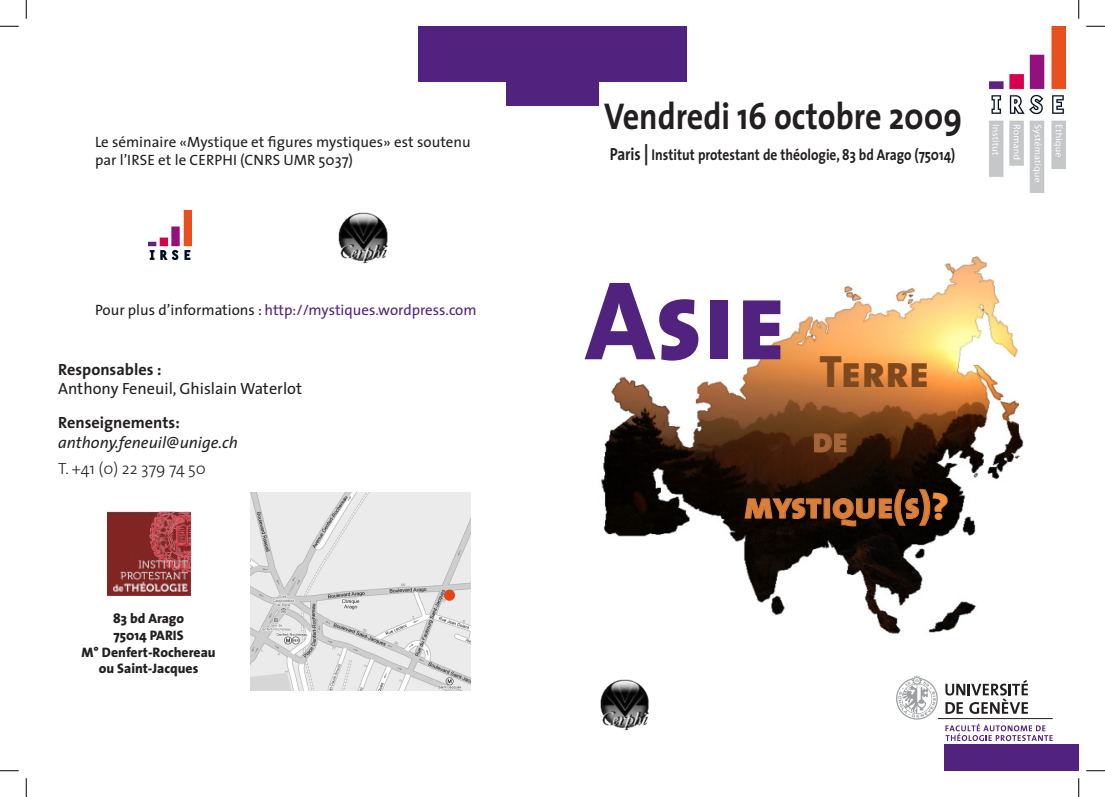
<style>
.page{position:relative;width:1105px;height:797px;background:#fff}
.page>*{position:absolute;margin:0;border:0;box-sizing:border-box;transform-origin:0 0}
.t1{font:113px "The Sans Extra Bold Caps";color:#52227f}
.t2{font:45.62px "The Sans Extra Bold Caps";color:#7e491f}
.the_sans_light{font:700 37.5px "The Sans";color:#231f20;scale:.86 1}
.t3{font:36.88px "The Sans Extra Bold Caps";color:#da7f39}
.t4{font:34.38px "The Sans Extra Bold Caps";color:#a4653a}
.the_sans_light-2{font:italic 16.25px/19.5px "The Sans";color:#231f20}
.the_sans_light-3{font:16.25px "The Sans";color:#231f20}
.the_sans_light-4{font:300 16.25px "The Sans";color:#231f20}
.the_sans_light-5{font:700 16.25px "The Sans";color:#231f20}
.the_sans_light-6{font:700 15.62px "The Sans";color:#231f20;scale:.86 1}
.t5{font:15px/18px "The Sans";color:#231f20}
.t6{font:15px "The Sans";color:#52227f}
.t7{font:800 13.75px "The Sans";color:#231f20}
.s1{color:#231f20}
.s2{font-weight:700;font-style:normal}
.s3{font-size:17.5px}
.s4{font-size:21.25px}
.s5{font-size:43.75px;color:#f28d3d}
</style>
<div class="page">
<div style="left:552px;top:26px;width:135px;height:55px;background:#52227f"></div>
<div style="left:552px;top:26px;width:46px;height:80px;background:#52227f"></div>
<div style="left:944px;top:744px;width:135px;height:26px;background:#52227f"></div>
<div style="left:506px;top:26px;width:46px;height:80px;background:#52227f"></div>
<div style="left:418px;top:26px;width:134px;height:55px;background:#52227f"></div>
<img style="left:989px;top:26px;width:76px;height:167px">
<svg style="left:945px;top:680px;width:83px;height:34px"></svg>
<svg style="left:896px;top:675px;width:42px;height:44px"></svg>
<hr style="left:938px;top:718px;width:115px;height:1px;background:#231f20">
<svg style="left:945px;top:723px;width:108px;height:18px"></svg>
<img style="left:338px;top:212px;width:50px;height:52px">
<img style="left:149px;top:210px;width:43px;height:49px">
<img style="left:600px;top:255px;width:424px;height:379px">
<svg style="left:814px;top:433px;width:32px;height:19px"></svg>
<svg style="left:744px;top:498px;width:78px;height:21px;background:#38200d"></svg>
<div style="left:824px;top:499px;width:6px;height:19px;border:1px solid #d77c36"></div>
<svg style="left:832px;top:489px;width:98px;height:38px;background:#271608"></svg>
<img style="left:600px;top:679px;width:49px;height:52px">
<img style="left:251px;top:492px;width:219px;height:198px">
<img style="left:107px;top:511px;width:84px;height:84px">
<svg style="left:0;top:25px;width:19px;height:2px"></svg>
<svg style="left:1086px;top:25px;width:19px;height:2px"></svg>
<svg style="left:0;top:770px;width:19px;height:1px"></svg>
<svg style="left:1086px;top:770px;width:19px;height:1px"></svg>
<svg style="left:25px;top:0;width:2px;height:19px"></svg>
<svg style="left:25px;top:778px;width:2px;height:19px"></svg>
<svg style="left:1078px;top:0;width:1px;height:19px"></svg>
<svg style="left:1078px;top:778px;width:1px;height:19px"></svg>
<p class="t5" style="left:95px;top:132px;width:377px">Le séminaire «Mystique et figures mystiques» est soutenu par l’IRSE et le CERPHI (CNRS UMR 5037)</p>
<p class="t6" style="left:95px;top:297px;width:383px"><span class="s1">Pour plus d’informations :</span> http://mystiques.wordpress.com</p>
<p class="the_sans_light-5" style="left:58px;top:356px;width:105px">Responsables :</p>
<p class="the_sans_light-3" style="left:58px;top:375px;width:245px">Anthony Feneuil, Ghislain Waterlot</p>
<p class="the_sans_light-2" style="left:58px;top:412px;width:181px"><span class="s2">Renseignements: </span>anthony.feneuil@unige.ch</p>
<p class="the_sans_light-4" style="left:58px;top:455px;width:149px">T. +41 (0) 22 379 74 50</p>
<p class="t7" style="left:113px;top:607px;width:73px">83 bd Arago</p>
<p class="t7" style="left:114px;top:623px;width:72px">75014 PARIS</p>
<p class="t7" style="left:81px;top:640px;width:136px">M° Denfert-Rochereau</p>
<p class="t7" style="left:99px;top:656px;width:101px">ou Saint-Jacques</p>
<p class="the_sans_light" style="left:604px;top:84px;width:418px">Vendredi 16 octobre 2009</p>
<p class="the_sans_light-6" style="left:610px;top:141px;width:403px"><span class="s3">Paris</span> <span class="s4">|</span> Institut protestant de théologie, 83 bd Arago (75014)</p>
<p class="t1" style="left:585px;top:226px;width:203px">Asie</p>
<p class="t2" style="left:820px;top:333px;width:111px">Terre</p>
<p class="t4" style="left:812px;top:411px;width:37px">de</p>
<p class="t3" style="left:744px;top:474px;width:207px">mystique(s)<span class="s5">?</span></p>
</div>
